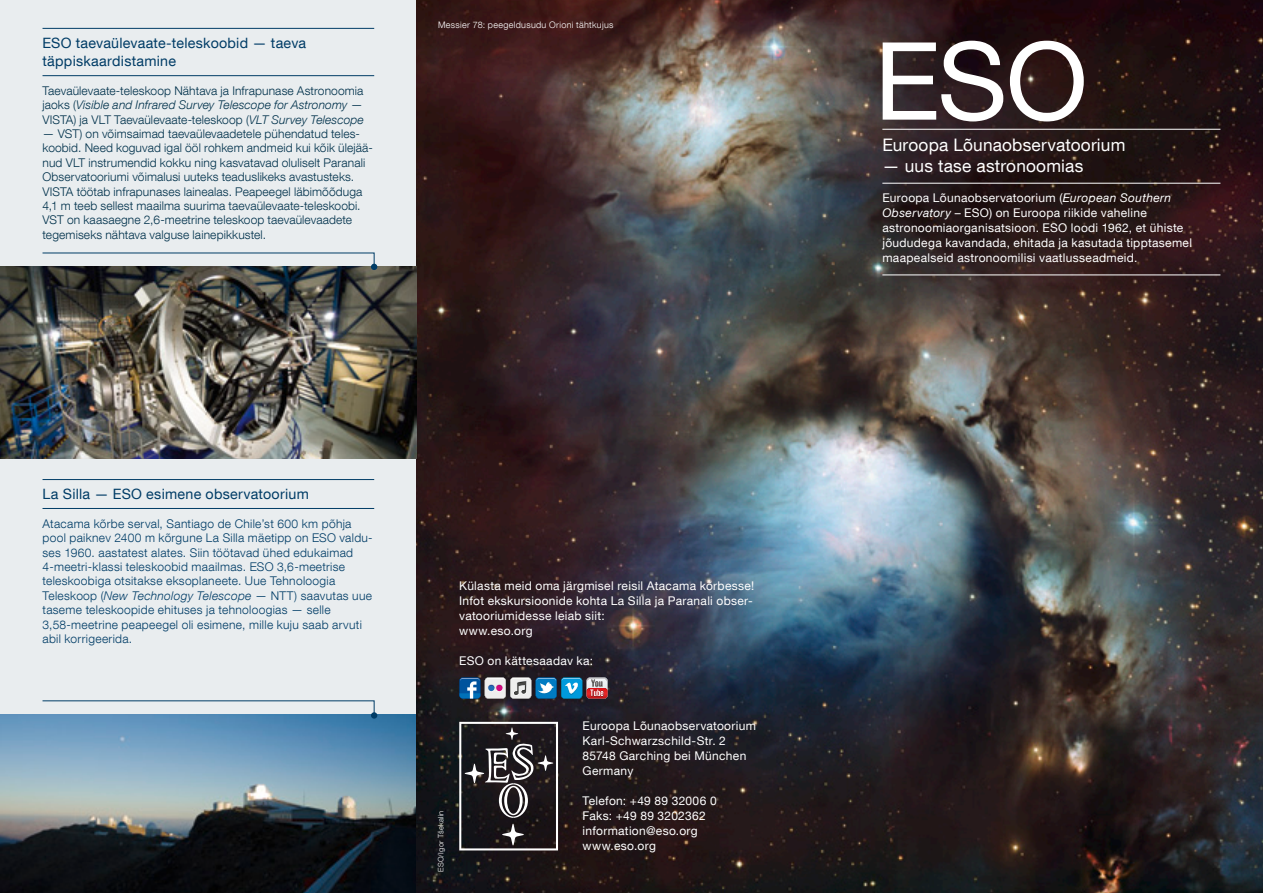
<style>
.page{position:relative;width:1263px;height:893px;background:#e9edef}
.page>*{position:absolute;margin:0;border:0;box-sizing:border-box;transform-origin:0 0}
.t1{font:108px "Helvetica Neue LT Com";color:#fff}
.white_titles{font:17.25px "Helvetica Neue LT Com";letter-spacing:.01em;color:#fff}
.blue_titles{font:14.25px/18px "Helvetica Neue LT Com";letter-spacing:.02em;color:#003c66}
.body-text{font:300 12px/14.4px "Helvetica Neue LT Com";letter-spacing:.01em;color:#00314b;text-align:justify}
.body-text_white{font:12px/15px "Helvetica Neue LT Com";letter-spacing:.025em;color:#fff}
.body-text-2{font:300 12px/14.4px "Helvetica Neue LT Com";letter-spacing:.025em;color:#003c66}
.captions_white{font:300 9px "Helvetica Neue LT Com";letter-spacing:.035em;color:#fff}
.credits_white{font:300 7.5px "Helvetica Neue LT Com";letter-spacing:.035em;color:#fff}
.s1{font-style:italic}
</style>
<div class="page">
<img style="left:0;top:714px;width:417px;height:179px">
<img style="left:417px;top:0;width:846px;height:893px">
<hr style="left:882px;top:129px;width:338px;height:1px;background:#fff">
<hr style="left:882px;top:183px;width:338px;height:1px;background:#fff">
<hr style="left:882px;top:275px;width:338px;height:1px;background:#fff">
<svg style="left:459px;top:722px;width:99px;height:128px;background:#3d3a3c"></svg>
<img style="left:0;top:267px;width:417px;height:191px">
<svg style="left:459px;top:677px;width:149px;height:22px"></svg>
<hr style="left:43px;top:28px;width:331px;height:1px;background:#003c66">
<hr style="left:43px;top:75px;width:331px;height:1px;background:#003c66">
<svg style="left:42px;top:253px;width:335px;height:17px"></svg>
<hr style="left:43px;top:479px;width:331px;height:1px;background:#003c66">
<hr style="left:43px;top:508px;width:331px;height:1px;background:#003c66">
<div style="left:371px;top:712px;width:6px;height:7px;background:#003c66;border-radius:50%"></div>
<svg style="left:42px;top:700px;width:332px;height:16px"></svg>
<p class="blue_titles" style="left:43px;top:34px;width:265px">ESO taevaülevaate-teleskoobid — taeva täppiskaardistamine</p>
<p class="body-text" style="left:43px;top:83px;width:323px">Taevaülevaate-teleskoop Nähtava ja Infrapunase Astronoomia jaoks (<span class="s1">Visible and Infrared Survey Telescope for Astronomy</span> — VISTA) ja VLT Taevaülevaate-teleskoop (<span class="s1">VLT Survey Telescope</span></p>
<p class="body-text" style="left:43px;top:126px;width:332px;text-align:left">— VST) on võimsaimad taevaülevaadetele pühendatud teles&shy;koobid. Need koguvad igal ööl rohkem andmeid kui kõik ülejää&shy;nud VLT instrumendid kokku ning kasvatavad oluliselt Paranali Observatooriumi võimalusi uuteks teaduslikeks avastusteks.<br>VISTA töötab infrapunases lainealas. Peapeegel läbimõõduga 4,1 m teeb sellest maailma suurima taevaülevaate-teleskoobi.<br>VST on kaasaegne 2,6-meetrine teleskoop taevaülevaadete tegemiseks nähtava valguse lainepikkustel.</p>
<p class="captions_white" style="left:438px;top:19px;width:177px">Messier 78: peegeldusudu Orioni tähtkujus</p>
<p class="blue_titles" style="left:43px;top:485px;width:268px">La Silla — ESO esimene observatoorium</p>
<p class="body-text-2" style="left:43px;top:516px;width:332px">Atacama kõrbe serval, Santiago de Chile’st 600 km põhja pool paiknev 2400 m kõrgune La Silla mäetipp on ESO valdu&shy;ses 1960. aastatest alates. Siin töötavad ühed edukaimad 4-meetri-klassi teleskoobid maailmas. ESO 3,6-meetrise teleskoobiga otsitakse eksoplaneete. Uue Tehnoloogia Teleskoop (<span class="s1">New Technology Telescope</span> — NTT) saavutas uue taseme teleskoopide ehituses ja tehnoloogias — selle 3,58-meetrine peapeegel oli esimene, mille kuju saab arvuti abil korrigeerida.</p>
<p class="body-text_white" style="left:459px;top:578px;width:297px">Külasta meid oma järgmisel reisil Atacama kõrbesse!</p>
<p class="body-text_white" style="left:459px;top:593px;width:295px">Infot ekskursioonide kohta La Silla ja Paranali obser&shy;vatooriumidesse leiab siit:</p>
<p class="body-text_white" style="left:459px;top:623px;width:75px">www.eso.org</p>
<p class="body-text_white" style="left:459px;top:653px;width:135px">ESO on kättesaadav ka:</p>
<p class="credits_white" style="left:436px;top:872px;width:63px;rotate:-90deg">ESO/Igor Tšekalin</p>
<p class="body-text_white" style="left:583px;top:718px;width:175px">Euroopa Lõunaobservatoorium</p>
<p class="body-text_white" style="left:583px;top:733px;width:145px">Karl-Schwarzschild-Str. 2</p>
<p class="body-text_white" style="left:583px;top:748px;width:165px">85748 Garching bei München</p>
<p class="body-text_white" style="left:583px;top:763px;width:52px">Germany</p>
<p class="body-text_white" style="left:583px;top:793px;width:136px">Telefon: +49 89 32006 0</p>
<p class="body-text_white" style="left:583px;top:808px;width:125px">Faks: +49 89 3202362</p>
<p class="body-text_white" style="left:583px;top:823px;width:117px">information@eso.org</p>
<p class="body-text_white" style="left:583px;top:838px;width:75px">www.eso.org</p>
<p class="t1" style="left:874px;top:15px;width:215px">ESO</p>
<p class="white_titles" style="left:882px;top:134px;width:245px">Euroopa Lõunaobservatoorium</p>
<p class="white_titles" style="left:882px;top:156px;width:202px">— uus tase astronoomias</p>
<p class="body-text_white" style="left:882px;top:190px;width:311px">Euroopa Lõunaobservatoorium (<span class="s1">European Southern Observatory</span> – ESO) on Euroopa riikide vaheline astronoomiaorganisatsioon. ESO loodi 1962, et ühiste jõududega kavandada, ehitada ja kasutada tipptasemel maapealseid astronoomilisi vaatlusseadmeid.</p>
</div>
